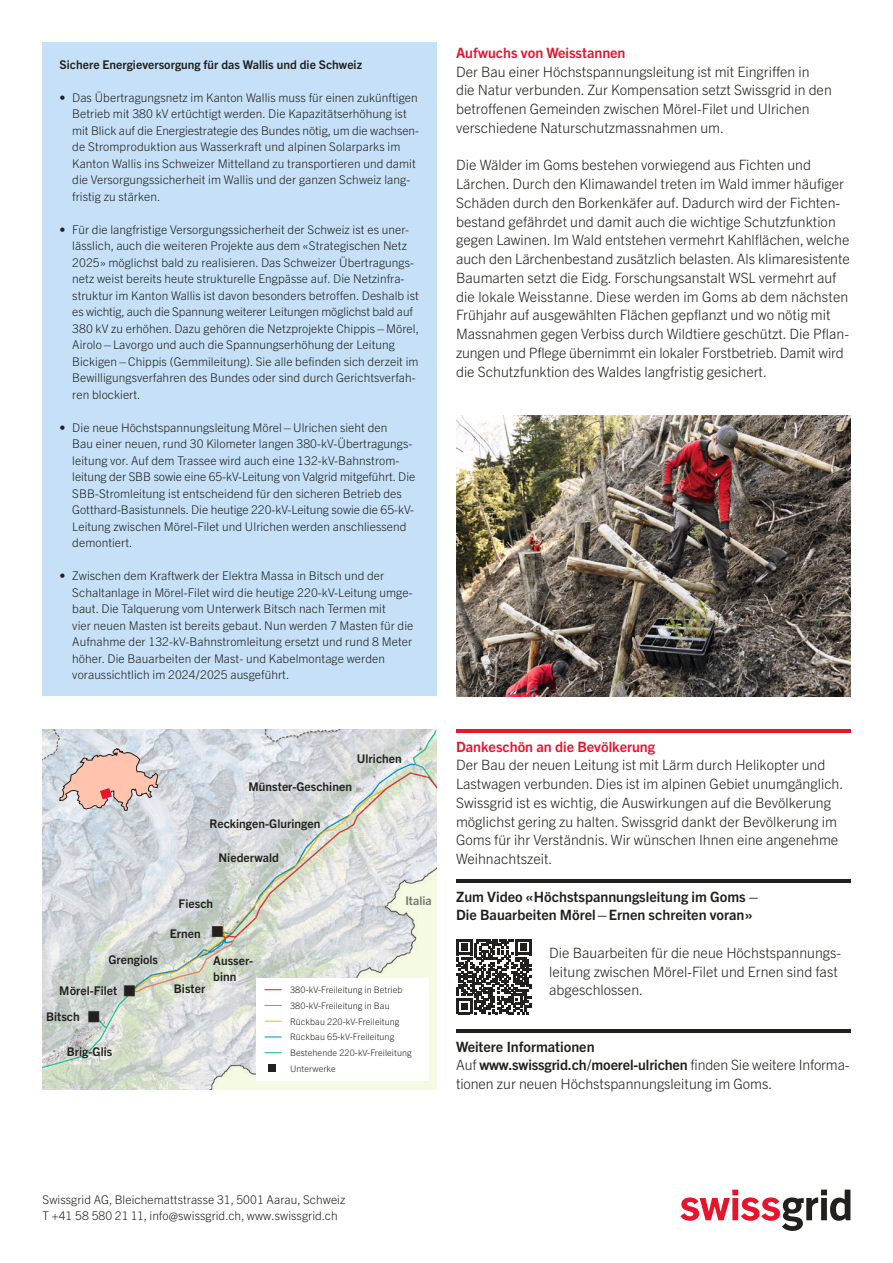
<style>
.page{position:relative;width:893px;height:1263px;background:#fff}
.page>*{position:absolute;margin:0;border:0;box-sizing:border-box;transform-origin:0 0}
.t1{font:300 14.25px/18.8px "Trade Gothic Next LT Pro";color:#21201c}
.t2{font:700 14.25px/18.8px "Trade Gothic Next LT Pro";color:#21201c}
.t3{font:700 14.25px "Trade Gothic Next LT Pro";color:#e6142d}
.t4{font:300 12px/16.5px "Trade Gothic Next LT Pro";letter-spacing:.005em;color:#21201c}
.t5{font:700 12px/16.5px "Trade Gothic Next LT Pro";letter-spacing:.005em;color:#21201c}
.t6{font:700 12px "Trade Gothic Next LT Pro";letter-spacing:.005em;color:#777672}
.t7{font:300 9px/15.8px "Trade Gothic Next LT Pro";letter-spacing:.01em;color:#21201c}
.s1{font-weight:700}
</style>
<div class="page">
<img style="left:43px;top:729px;width:394px;height:360px">
<div style="left:256px;top:978px;width:172px;height:103px;background:#fff"></div>
<svg style="left:265px;top:989px;width:17px;height:1px"></svg>
<svg style="left:265px;top:1005px;width:17px;height:1px"></svg>
<svg style="left:265px;top:1021px;width:17px;height:1px"></svg>
<svg style="left:265px;top:1036px;width:17px;height:1px"></svg>
<svg style="left:265px;top:1052px;width:17px;height:1px"></svg>
<div style="left:269px;top:1064px;width:7px;height:7px;background:#21201c"></div>
<svg style="left:59px;top:748px;width:99px;height:62px"></svg>
<hr style="left:456px;top:729px;width:394px;height:4px;background:#e6142d">
<hr style="left:456px;top:879px;width:394px;height:4px;background:#21201c">
<hr style="left:456px;top:1029px;width:394px;height:4px;background:#21201c">
<svg style="left:456px;top:939px;width:75px;height:75px"></svg>
<div style="left:43px;top:43px;width:394px;height:653px;background:#c5e0f7"></div>
<svg style="left:680px;top:1189px;width:170px;height:42px"></svg>
<img style="left:456px;top:415px;width:394px;height:281px">
<p class="t5" style="left:60px;top:55px;width:304px">Sichere Energieversorgung für das Wallis und die Schweiz</p>
<p class="t4" style="left:72px;top:88px;width:348px;text-indent:-13px">• Das Übertragungsnetz im Kanton Wallis muss für einen zukünftigen Betrieb mit 380 kV ertüchtigt werden. Die Kapazitätserhöhung ist mit Blick auf die Energiestrategie des Bundes nötig, um die wachsen&shy;de Stromproduktion aus Wasserkraft und alpinen Solarparks im Kanton Wallis ins Schweizer Mittelland zu transportieren und damit die Versorgungssicherheit im Wallis und der ganzen Schweiz lang&shy;fristig zu stärken.</p>
<p class="t4" style="left:72px;top:220px;width:348px;text-indent:-13px">• Für die langfristige Versorgungssicherheit der Schweiz ist es uner&shy;lässlich, auch die weiteren Projekte aus dem «Strategischen Netz 2025» möglichst bald zu realisieren. Das Schweizer Übertragungs&shy;netz weist bereits heute strukturelle Engpässe auf. Die Netzinfra&shy;struktur im Kanton Wallis ist davon besonders betroffen. Deshalb ist es wichtig, auch die Spannung weiterer Leitungen möglichst bald auf 380 kV zu erhöhen. Dazu gehören die Netzprojekte Chippis–Mörel, Airolo–Lavorgo und auch die Spannungserhöhung der Leitung Bickigen–Chippis (Gemmileitung). Sie alle befinden sich derzeit im Bewilligungsverfahren des Bundes oder sind durch Gerichtsverfah&shy;ren blockiert.</p>
<p class="t4" style="left:72px;top:418px;width:344px;text-indent:-13px">• Die neue Höchstspannungsleitung Mörel–Ulrichen sieht den<br>Bau einer neuen, rund 30 Kilometer langen 380-kV-Übertragungs&shy;leitung vor. Auf dem Trassee wird auch eine 132-kV-Bahnstrom&shy;leitung der SBB sowie eine 65-kV-Leitung von Valgrid mitgeführt. Die SBB-Stromleitung ist entscheidend für den sicheren Betrieb des Gotthard-Basistunnels. Die heutige 220-kV-Leitung sowie die 65-kV-Leitung zwischen Mörel-Filet und Ulrichen werden anschliessend demontiert.</p>
<p class="t4" style="left:72px;top:567px;width:343px;text-indent:-13px">• Zwischen dem Kraftwerk der Elektra Massa in Bitsch und der Schaltanlage in Mörel-Filet wird die heutige 220-kV-Leitung umge&shy;baut. Die Talquerung vom Unterwerk Bitsch nach Termen mit<br>vier neuen Masten ist bereits gebaut. Nun werden 7 Masten für die Aufnahme der 132-kV-Bahnstromleitung ersetzt und rund 8 Meter höher. Die Bauarbeiten der Mast- und Kabelmontage werden voraussichtlich im 2024/2025 ausgeführt.</p>
<p class="t5" style="left:357px;top:750px;width:46px">Ulrichen</p>
<p class="t5" style="left:249px;top:778px;width:105px">Münster-Geschinen</p>
<p class="t5" style="left:209px;top:814px;width:112px">Reckingen-Gluringen</p>
<p class="t5" style="left:218px;top:849px;width:62px">Niederwald</p>
<p class="t5" style="left:108px;top:951px;width:51px">Grengiols</p>
<p class="t5" style="left:179px;top:895px;width:36px">Fiesch</p>
<p class="t5" style="left:170px;top:925px;width:32px">Ernen</p>
<p class="t5" style="left:213px;top:951px;width:41px">Ausser&shy;binn</p>
<p class="t6" style="left:405px;top:892px;width:28px">Italia</p>
<p class="t5" style="left:46px;top:976px;width:73px;line-height:26.4px;text-indent:13px">Mörel-Filet<br>Bitsch</p>
<p class="t5" style="left:174px;top:979px;width:33px">Bister</p>
<p class="t5" style="left:67px;top:1042px;width:47px">Brig-Glis</p>
<p class="t7" style="left:290px;top:981px;width:123px">380-kV-Freileitung in Betrieb<br>380-kV-Freileitung in Bau<br>Rückbau 220-kV-Freileitung<br>Rückbau 65-kV-Freileitung<br>Bestehende 220-kV-Freileitung<br>Unterwerke</p>
<p class="t3" style="left:456px;top:43px;width:171px">Aufwuchs von Weisstannen</p>
<p class="t1" style="left:456px;top:61px;width:377px">Der Bau einer Höchstspannungsleitung ist mit Eingriffen in die Natur verbunden. Zur Kompensation setzt Swissgrid in den betroffenen Gemeinden zwischen Mörel-Filet und Ulrichen verschiedene Naturschutzmassnahmen um.</p>
<p class="t1" style="left:456px;top:155px;width:395px">Die Wälder im Goms bestehen vorwiegend aus Fichten und Lärchen. Durch den Klimawandel treten im Wald immer häufiger Schäden durch den Borkenkäfer auf. Dadurch wird der Fichten&shy;bestand gefährdet und damit auch die wichtige Schutzfunktion gegen Lawinen. Im Wald entstehen vermehrt Kahlflächen, welche auch den Lärchenbestand zusätzlich belasten. Als klimaresistente Baumarten setzt die Eidg. Forschungsanstalt WSL vermehrt auf die lokale Weisstanne. Diese werden im Goms ab dem nächsten Frühjahr auf ausgewählten Flächen gepflanzt und wo nötig mit Massnahmen gegen Verbiss durch Wildtiere geschützt. Die Pflan&shy;zungen und Pflege übernimmt ein lokaler Forstbetrieb. Damit wird die Schutzfunktion des Waldes langfristig gesichert.</p>
<p class="t3" style="left:456px;top:736px;width:201px">Dankeschön an die Bevölkerung</p>
<p class="t1" style="left:456px;top:755px;width:389px">Der Bau der neuen Leitung ist mit Lärm durch Helikopter und Lastwagen verbunden. Dies ist im alpinen Gebiet unumgänglich.<br>Swissgrid ist es wichtig, die Auswirkungen auf die Bevölkerung möglichst gering zu halten. Swissgrid dankt der Bevölkerung im Goms für ihr Verständnis. Wir wünschen Ihnen eine angenehme Weihnachtszeit.</p>
<p class="t2" style="left:456px;top:886px;width:304px">Zum Video «Höchstspannungsleitung im Goms –<br>Die Bauarbeiten Mörel–Ernen schreiten voran»</p>
<p class="t1" style="left:549px;top:942px;width:294px">Die Bauarbeiten für die neue Höchstspannungs&shy;leitung zwischen Mörel-Filet und Ernen sind fast abgeschlossen.</p>
<p class="t1" style="left:456px;top:1036px;width:395px"><span class="s1">Weitere Informationen<br></span>Auf <span class="s1">www.swissgrid.ch/moerel-ulrichen</span> finden Sie weitere Informa&shy;tionen zur neuen Höchstspannungsleitung im Goms.</p>
<p class="t4" style="left:43px;top:1190px;width:304px">Swissgrid AG, Bleichemattstrasse 31, 5001 Aarau, Schweiz<br>T +41 58 580 21 11, info@swissgrid.ch, www.swissgrid.ch</p>
</div>
